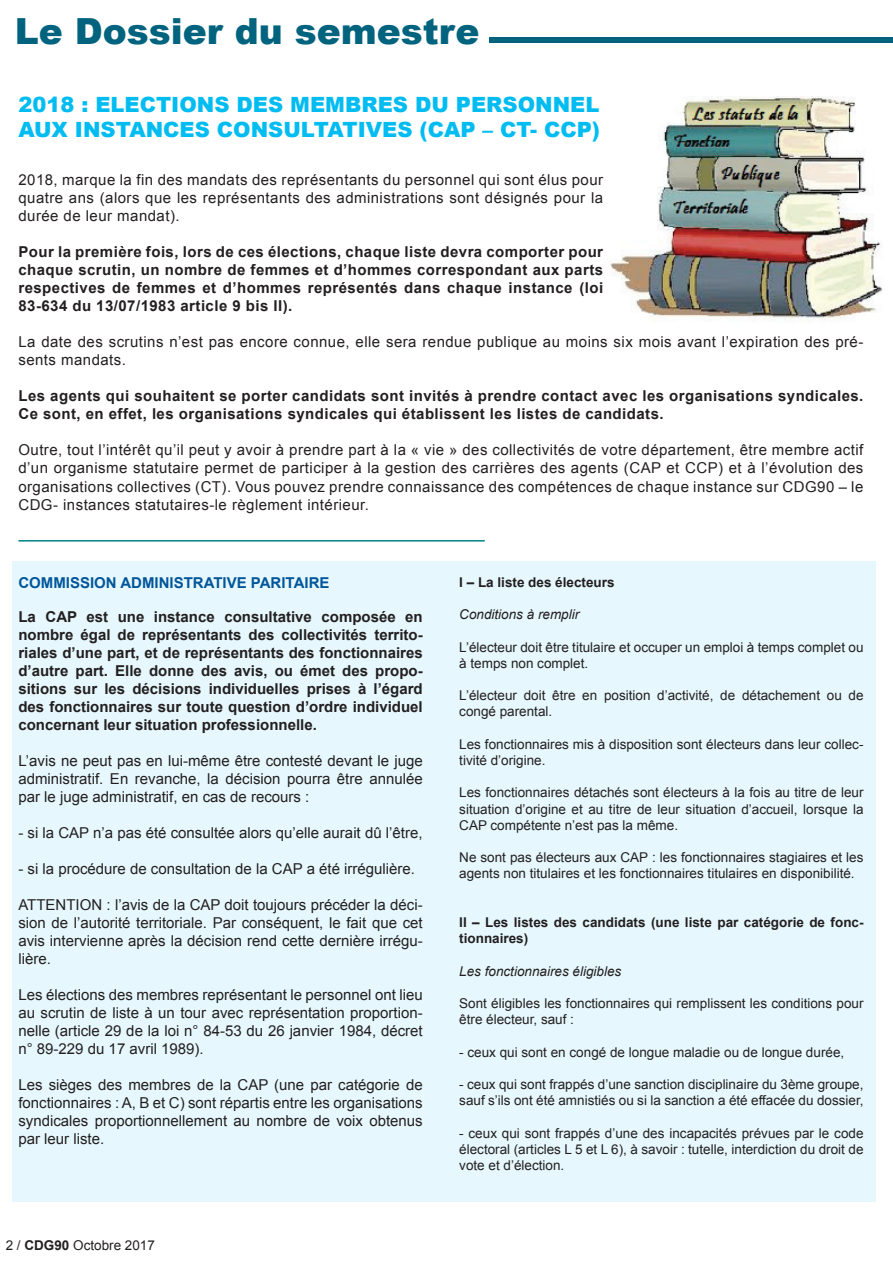
<style>
.page{position:relative;width:893px;height:1263px;background:#fff}
.page>*{position:absolute;margin:0;border:0;box-sizing:border-box;transform-origin:0 0}
.t1{font:900 36px "Arial";color:#01637e}
.t2{font:900 21px/25.2px "Arial";color:#00bcf1}
.t3{font:15px/18px "Arial";color:#231f20;text-align:justify}
.t4{font:700 15px/18px "Arial";letter-spacing:.03em;color:#231f20;text-align:justify}
.t5{font:15px/18px "Arial";letter-spacing:.03em;color:#231f20}
.t6{font:700 15px "Arial";color:#01569b}
.t7{font:13.5px/16.2px "Arial";color:#231f20}
.t8{font:700 13.5px/16.2px "Arial";color:#231f20}
.t9{font:italic 13.5px "Arial";color:#231f20}
.s1{font-weight:700}
</style>
<div class="page">
<div style="left:12px;top:561px;width:864px;height:641px;background:#e6f8fd"></div>
<img style="left:610px;top:97px;width:273px;height:223px">
<div style="left:489px;top:37px;width:404px;height:6px;background:#01637e"></div>
<hr style="left:18px;top:540px;width:467px;height:2px;background:#008382">
<h1 class="t1" style="left:15px;top:5px;width:466px">Le Dossier du semestre</h1>
<h2 class="t2" style="left:18px;top:91px;width:583px">2018 : ELECTIONS DES MEMBRES DU PERSONNEL<br>AUX INSTANCES CONSULTATIVES (CAP – CT- CCP)</h2>
<p class="t3" style="left:18px;top:171px;width:586px">2018, marque la fin des mandats des représentants du personnel qui sont élus pour quatre ans (alors que les représentants des administrations sont désignés pour la durée de leur mandat).</p>
<p class="t4" style="left:18px;top:244px;width:586px">Pour la première fois, lors de ces élections, chaque liste devra comporter pour chaque scrutin, un nombre de femmes et d’hommes correspondant aux parts respectives de femmes et d’hommes représentés dans chaque instance (loi 83-634 du 13/07/1983 article 9 bis II).</p>
<p class="t5" style="left:18px;top:333px;width:846px">La date des scrutins n’est pas encore connue, elle sera rendue publique au moins six mois avant l’expiration des pré&shy;sents mandats.</p>
<p class="t4" style="left:18px;top:388px;width:846px">Les agents qui souhaitent se porter candidats sont invités à prendre contact avec les organisations syndicales.<br>Ce sont, en effet, les organisations syndicales qui établissent les listes de candidats.</p>
<p class="t3" style="left:18px;top:441px;width:846px">Outre, tout l’intérêt qu’il peut y avoir à prendre part à la « vie » des collectivités de votre département, être membre actif d’un organisme statutaire permet de participer à la gestion des carrières des agents (CAP et CCP) et à l’évolution des organisations collectives (CT). Vous pouvez prendre connaissance des compétences de chaque instance sur CDG90 – le CDG- instances statutaires-le règlement intérieur.</p>
<p class="t6" style="left:18px;top:573px;width:313px">COMMISSION ADMINISTRATIVE PARITAIRE</p>
<p class="t4" style="left:18px;top:608px;width:406px">La CAP est une instance consultative composée en nombre égal de représentants des collectivités territo&shy;riales d’une part, et de représentants des fonctionnaires d’autre part. Elle donne des avis, ou émet des propo&shy;sitions sur les décisions individuelles prises à l’égard des fonctionnaires sur toute question d’ordre individuel concernant leur situation professionnelle.</p>
<p class="t3" style="left:18px;top:752px;width:406px">L’avis ne peut pas en lui-même être contesté devant le juge administratif. En revanche, la décision pourra être annulée par le juge administratif, en cas de recours :</p>
<p class="t3" style="left:18px;top:824px;width:406px">- si la CAP n’a pas été consultée alors qu’elle aurait dû l’être,</p>
<p class="t3" style="left:18px;top:860px;width:398px">- si la procédure de consultation de la CAP a été irrégulière.</p>
<p class="t3" style="left:18px;top:896px;width:406px">ATTENTION : l’avis de la CAP doit toujours précéder la déci&shy;sion de l’autorité territoriale. Par conséquent, le fait que cet avis intervienne après la décision rend cette dernière irrégu&shy;lière.</p>
<p class="t3" style="left:18px;top:986px;width:406px">Les élections des membres représentant le personnel ont lieu au scrutin de liste à un tour avec représentation proportion&shy;nelle (article 29 de la loi n° 84-53 du 26 janvier 1984, décret n° 89-229 du 17 avril 1989).</p>
<p class="t3" style="left:18px;top:1076px;width:406px">Les sièges des membres de la CAP (une par catégorie de fonctionnaires : A, B et C) sont répartis entre les organisations syndicales proportionnellement au nombre de voix obtenus par leur liste.</p>
<p class="t7" style="left:6px;top:1237px;width:151px">2 / <span class="s1">CDG90</span> Octobre 2017</p>
<p class="t8" style="left:459px;top:574px;width:157px">I – La liste des électeurs</p>
<p class="t9" style="left:459px;top:606px;width:122px">Conditions à remplir</p>
<p class="t7" style="left:459px;top:639px;width:406px">L’électeur doit être titulaire et occuper un emploi à temps complet ou à temps non complet.</p>
<p class="t7" style="left:459px;top:687px;width:406px">L’électeur doit être en position d’activité, de détachement ou de congé parental.</p>
<p class="t7" style="left:459px;top:736px;width:406px">Les fonctionnaires mis à disposition sont électeurs dans leur collec&shy;tivité d’origine.</p>
<p class="t7" style="left:459px;top:785px;width:406px;text-align:justify">Les fonctionnaires détachés sont électeurs à la fois au titre de leur situation d’origine et au titre de leur situation d’accueil, lorsque la CAP compétente n’est pas la même.</p>
<p class="t7" style="left:459px;top:849px;width:406px">Ne sont pas électeurs aux CAP : les fonctionnaires stagiaires et les agents non titulaires et les fonctionnaires titulaires en disponibilité.</p>
<p class="t8" style="left:459px;top:914px;width:406px">II – Les listes des candidats (une liste par catégorie de fonc&shy;tionnaires)</p>
<p class="t9" style="left:459px;top:962px;width:164px">Les fonctionnaires éligibles</p>
<p class="t7" style="left:459px;top:995px;width:406px">Sont éligibles les fonctionnaires qui remplissent les conditions pour être électeur, sauf :</p>
<p class="t7" style="left:459px;top:1044px;width:386px">- ceux qui sont en congé de longue maladie ou de longue durée,</p>
<p class="t7" style="left:459px;top:1076px;width:406px">- ceux qui sont frappés d’une sanction disciplinaire du 3ème groupe, sauf s’ils ont été amnistiés ou si la sanction a été effacée du dossier,</p>
<p class="t7" style="left:459px;top:1125px;width:406px;text-align:justify">- ceux qui sont frappés d’une des incapacités prévues par le code électoral (articles L 5 et L 6), à savoir : tutelle, interdiction du droit de vote et d’élection.</p>
</div>
